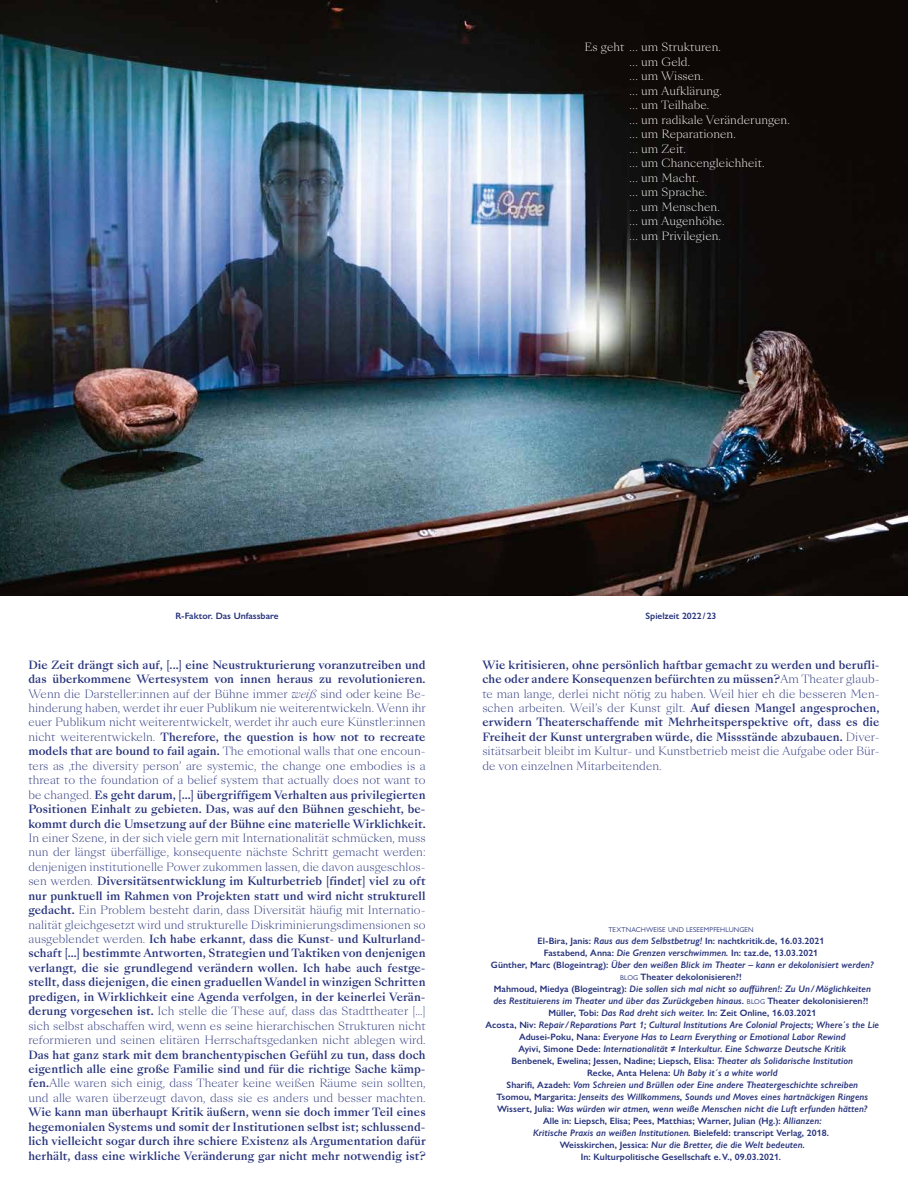
<style>
.page{position:relative;width:908px;height:1191px;background:#fff}
.page>*{position:absolute;margin:0;border:0;box-sizing:border-box;transform-origin:0 0}
.t1{font:300 11px/14.4px "Sang Bleu Kingdom";letter-spacing:.005em;color:#25317a;text-align:justify}
.t2{font:500 11px/14.4px "Sang Bleu Kingdom";letter-spacing:.005em;color:#25317a;text-align:justify}
.t3{font:300 11px/14.5px "Sang Bleu Kingdom";letter-spacing:.005em;color:#fff}
.t4{font:italic 600 9.5px/12px "Gill Sans Nova";letter-spacing:.005em;color:#25317a;text-align:center}
.t5{font:600 9.2px/12px "Gill Sans Nova";letter-spacing:.005em;color:#25317a;text-align:center}
.t6{font:7px "Gill Sans Nova";letter-spacing:.02em;color:#25317a}
.s1{font-weight:500}
.s2{font-style:italic}
.s3{font-weight:300}
.s4{font-style:italic;font-size:9.5px}
.s5{font-style:normal;font-size:9.2px}
.s6{font-weight:400;font-size:7px}
.s7{font-weight:400;font-style:normal;font-size:7px}
</style>
<div class="page">
<img style="left:0;top:0;width:907px;height:595px">
<p class="t3" style="left:629px;top:41px;width:162px;text-indent:-45px">Es geht … um Strukturen.<br>… um Geld.<br>… um Wissen.<br>… um Aufklärung.<br>… um Teilhabe.<br>… um radikale Veränderungen. … um Reparationen.<br>… um Zeit.<br>… um Chancengleichheit.<br>… um Macht.<br>… um Sprache.<br>… um Menschen.<br>… um Augenhöhe.<br>… um Privilegien.</p>
<p class="t5" style="left:175px;top:609px;width:105px">R-Faktor. Das Unfassbare</p>
<p class="t5" style="left:645px;top:609px;width:72px">Spielzeit 2022/23</p>
<p class="t1" style="left:28px;top:658px;width:399px"><span class="s1">Die Zeit drängt sich auf, [...] eine Neustrukturierung voranzutreiben und das überkommene Wertesystem von innen heraus zu revolutionieren.<br></span>Wenn die Darsteller:innen auf der Bühne immer <span class="s2">weiß</span> sind oder keine Be&shy;hinderung haben, werdet ihr euer Publikum nie weiterentwickeln. Wenn ihr euer Publikum nicht weiterentwickelt, werdet ihr auch eure Künstler:innen nicht weiterentwickeln. <span class="s1">Therefore, the question is how not to recreate models that are bound to fail again.</span> The emotional walls that one encoun&shy;ters as ‚the diversity person’ are systemic, the change one embodies is a threat to the foundation of a belief system that actually does not want to be changed. <span class="s1">Es geht darum, [...] übergriffigem Verhalten aus privilegierten Positionen Einhalt zu gebieten. Das, was auf den Bühnen geschieht, be&shy;kommt durch die Umsetzung auf der Bühne eine materielle Wirklichkeit.</span></p>
<p class="t1" style="left:28px;top:831px;width:398px">In einer Szene, in der sich viele gern mit Internationalität schmücken, muss nun der längst überfällige, konsequente nächste Schritt gemacht werden: denjenigen institutionelle Power zukommen lassen, die davon ausgeschlos&shy;sen werden. <span class="s1">Diversitätsentwicklung im Kulturbetrieb [findet] viel zu oft nur punktuell im Rahmen von Projekten statt und wird nicht strukturell gedacht.</span> Ein Problem besteht darin, dass Diversität häufig mit Internatio&shy;nalität gleichgesetzt wird und strukturelle Diskriminierungsdimensionen so ausgeblendet werden. <span class="s1">Ich habe erkannt, dass die Kunst- und Kulturland&shy;schaft [...] bestimmte Antworten, Strategien und Taktiken von denjenigen verlangt, die sie grundlegend verändern wollen. Ich habe auch festge&shy;stellt, dass diejenigen, die einen graduellen Wandel in winzigen Schritten predigen, in Wirklichkeit eine Agenda verfolgen, in der keinerlei Verän&shy;derung vorgesehen ist.</span> Ich stelle die These auf, dass das Stadttheater [...] sich selbst abschaffen wird, wenn es seine hierarchischen Strukturen nicht reformieren und seinen elitären Herrschaftsgedanken nicht ablegen wird.</p>
<p class="t2" style="left:28px;top:1047px;width:398px">Das hat ganz stark mit dem branchentypischen Gefühl zu tun, dass doch eigentlich alle eine große Familie sind und für die richtige Sache kämp&shy;fen.<span class="s3">Alle waren sich einig, dass Theater keine weißen Räume sein sollten, und alle waren überzeugt davon, dass sie es anders und besser machten.</span></p>
<p class="t2" style="left:28px;top:1105px;width:399px">Wie kann man überhaupt Kritik äußern, wenn sie doch immer Teil eines hegemonialen Systems und somit der Institutionen selbst ist; schlussend&shy;lich vielleicht sogar durch ihre schiere Existenz als Argumentation dafür herhält, dass eine wirkliche Veränderung gar nicht mehr notwendig ist?</p>
<p class="t2" style="left:482px;top:658px;width:398px">Wie kritisieren, ohne persönlich haftbar gemacht zu werden und berufli&shy;che oder andere Konsequenzen befürchten zu müssen?<span class="s3">Am Theater glaub&shy;te man lange, derlei nicht nötig zu haben. Weil hier eh die besseren Men&shy;schen arbeiten. Weil’s der Kunst gilt.</span> Auf diesen Mangel angesprochen, erwidern Theaterschaffende mit Mehrheitsperspektive oft, dass es die Freiheit der Kunst untergraben würde, die Missstände abzubauen. <span class="s3">Diver&shy;sitätsarbeit bleibt im Kultur- und Kunstbetrieb meist die Aufgabe oder Bür&shy;de von einzelnen Mitarbeitenden.</span></p>
<p class="t6" style="left:608px;top:925px;width:147px">TEXTNACHWEISE UND LESEEMPFEHLUNGEN</p>
<p class="t5" style="left:537px;top:934px;width:288px">El-Bira, Janis: <span class="s4">Raus aus dem Selbstbetrug!</span> In: nachtkritik.de, 16.03.2021<br>Fastabend, Anna: <span class="s4">Die Grenzen verschwimmen.</span> In: taz.de, 13.03.2021</p>
<p class="t4" style="left:490px;top:958px;width:384px"><span class="s5">Günther, Marc (Blogeintrag):</span> Über den weißen Blick im Theater – kann er dekolonisiert werden?</p>
<p class="t5" style="left:620px;top:970px;width:123px"><span class="s6">BLOG</span> Theater dekolonisieren?!</p>
<p class="t4" style="left:493px;top:982px;width:379px;text-align:left"><span class="s5">Mahmoud, Miedya (Blogeintrag):</span> Die sollen sich mal nicht so aufführen!: Zu Un /Möglichkeiten des Restituierens im Theater und über das Zurückgeben hinaus. <span class="s7">BLOG</span> <span class="s5">Theater dekolonisieren?!</span></p>
<p class="t5" style="left:548px;top:1006px;width:269px">Müller, Tobi: <span class="s4">Das Rad dreht sich weiter.</span> In: Zeit Online, 16.03.2021</p>
<p class="t4" style="left:485px;top:1018px;width:395px"><span class="s5">Acosta, Niv:</span> Repair/Reparations Part 1; Cultural Institutions Are Colonial Projects; Where´s the Lie<br><span class="s5">Adusei-Poku, Nana:</span> Everyone Has to Learn Everything or Emotional Labor Rewind<br><span class="s5">Ayivi, Simone Dede:</span> Internationalität ≠ Interkultur. Eine Schwarze Deutsche Kritik</p>
<p class="t5" style="left:511px;top:1054px;width:343px">Benbenek, Ewelina; Jessen, Nadine; Liepsch, Elisa: <span class="s4">Theater als Solidarische Institution</span></p>
<p class="t4" style="left:496px;top:1066px;width:373px"><span class="s5">Recke, Anta Helena:</span> Uh Baby it´s a white world<br><span class="s5">Sharifi, Azadeh:</span> Vom Schreien und Brüllen oder Eine andere Theatergeschichte schreiben <span class="s5">Tsomou, Margarita:</span> Jenseits des Willkommens, Sounds und Moves eines hartnäckigen Ringens <span class="s5">Wissert, Julia:</span> Was würden wir atmen, wenn weiße Menschen nicht die Luft erfunden hätten?</p>
<p class="t5" style="left:543px;top:1114px;width:280px">Alle in: Liepsch, Elisa; Pees, Matthias; Warner, Julian (Hg.): <span class="s4">Allianzen:</span></p>
<p class="t4" style="left:533px;top:1126px;width:297px">Kritische Praxis an weißen Institutionen. <span class="s5">Bielefeld: transcript Verlag, 2018.<br>Weisskirchen, Jessica:</span> Nur die Bretter, die die Welt bedeuten.</p>
<p class="t5" style="left:580px;top:1150px;width:202px">In: Kulturpolitische Gesellschaft e.V., 09.03.2021.</p>
</div>
